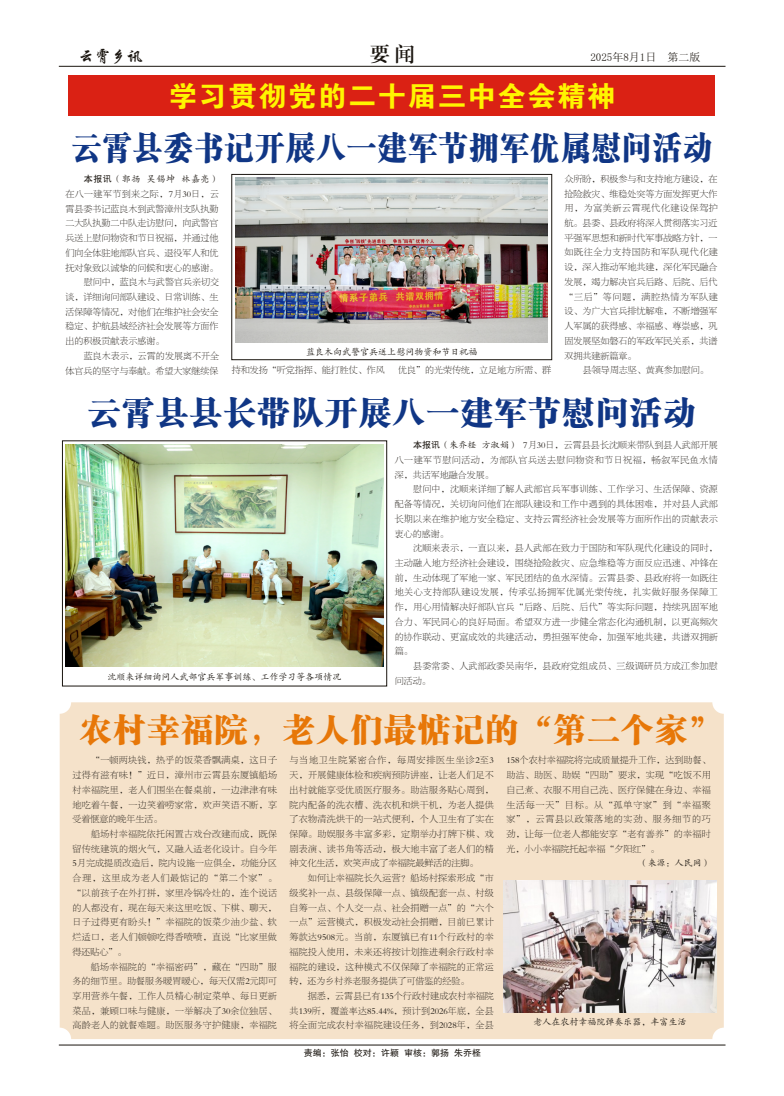
<style>
.page{position:relative;width:784px;height:1096px;background:#fff}
.page>*{position:absolute;margin:0;border:0;box-sizing:border-box;transform-origin:0 0}
.t1{font:32px "FZCSJW GB1 0";letter-spacing:.055em;color:#103685;scale:.9 1}
.t2{font:32px "FZCSJW GB1 0";letter-spacing:.055em;color:#e77708}
.t3{font:32px "FZCSJW GB1 0";letter-spacing:.055em;color:#103685}
.t4{font:28.3px "FZDHTK GBK1 0";letter-spacing:.055em;color:#fff500}
.t5{font:20px "FZXBSK GBK1 0";color:#1a150f}
.t6{font:16px "FZXKJW GB1 0";color:#1a150f}
.t7{font:11px "Sim Sun";color:#1a150f}
.t8{font:9px/14.7px "FZBSK GBK1 0";letter-spacing:.025em;color:#1a150f;text-align:justify}
.t9{font:9px "FZBSK GBK1 0";color:#1a150f}
.t10{font:9px "FZKTK GBK1 0";color:#1a150f}
.t11{font:9px "FZHTK GBK1 0";color:#1a150f}
.s1{font-family:"FZHTK GBK1 0"}
.s2{font-family:"FZKTK GBK1 0"}
.s3{font-family:"FZHTJW GB1 0"}
</style>
<div class="page">
<div style="left:60px;top:702px;width:663px;height:336px;background:#f5e2ca;border-radius:11px"></div>
<div style="left:62px;top:440px;width:325px;height:246px;border:1px solid #1a150f"></div>
<hr style="left:59px;top:1044px;width:666px;height:1px;background:#1a150f">
<hr style="left:59px;top:66px;width:666px;height:1px;background:#1a150f">
<div style="left:68px;top:75px;width:646px;height:41px;background:#da2114"></div>
<img style="left:66px;top:445px;width:317px;height:221px">
<div style="left:231px;top:174px;width:321px;height:186px;border:1px solid #1a150f"></div>
<img style="left:236px;top:178px;width:311px;height:164px">
<img style="left:503px;top:880px;width:213px;height:131px">
<h3 class="t6" style="left:79px;top:48px;width:66px">云霄乡讯</h3>
<h3 class="t5" style="left:370px;top:43px;width:46px">要 闻</h3>
<p class="t7" style="left:590px;top:52px;width:112px">2025年8月1日 第二版</p>
<h2 class="t4" style="left:169px;top:80px;width:448px">学习贯彻党的二十届三中全会精神</h2>
<h1 class="t1" style="left:72px;top:130px;width:712px">云霄县委书记开展八一建军节拥军优属慰问活动</h1>
<p class="t10" style="left:84px;top:174px;width:136px"><span class="s1">本报讯</span>（郭扬 吴锡坤 林嘉亮）</p>
<p class="t8" style="left:65px;top:187px;width:155px">在八一建军节到来之际，7月30日，云</p>
<p class="t9" style="left:65px;top:204px;width:154px">霄县委书记蓝良木到武警漳州支队执勤</p>
<p class="t9" style="left:65px;top:218px;width:154px">二大队执勤二中队走访慰问，向武警官</p>
<p class="t9" style="left:65px;top:233px;width:154px">兵送上慰问物资和节日祝福，并通过他</p>
<p class="t9" style="left:65px;top:248px;width:154px">们向全体驻地部队官兵、退役军人和优</p>
<p class="t9" style="left:65px;top:263px;width:154px">抚对象致以诚挚的问候和衷心的感谢。</p>
<p class="t9" style="left:84px;top:277px;width:136px">慰问中，蓝良木与武警官兵亲切交</p>
<p class="t9" style="left:65px;top:292px;width:154px">谈，详细询问部队建设、日常训练、生</p>
<p class="t9" style="left:65px;top:307px;width:154px">活保障等情况，对他们在维护社会安全</p>
<p class="t9" style="left:65px;top:321px;width:154px">稳定、护航县域经济社会发展等方面作</p>
<p class="t9" style="left:65px;top:336px;width:100px">出的积极贡献表示感谢。</p>
<p class="t9" style="left:84px;top:351px;width:136px">蓝良木表示，云霄的发展离不开全</p>
<p class="t9" style="left:65px;top:366px;width:154px">体官兵的坚守与奉献。希望大家继续保</p>
<p class="t9" style="left:232px;top:365px;width:154px">持和发扬“听党指挥、能打胜仗、作风</p>
<p class="t9" style="left:398px;top:365px;width:154px">优良”的光荣传统，立足地方所需、群</p>
<p class="t8" style="left:564px;top:172px;width:155px">众所盼，积极参与和支持地方建设，在抢险救灾、维稳处突等方面发挥更大作用，为富美新云霄现代化建设保驾护航。县委、县政府将深入贯彻落实习近平强军思想和新时代军事战略方针，一如既往全力支持国防和军队现代化建设，深入推动军地共建，深化军民融合发展，竭力解决官兵后路、后院、后代“三后”等问题，满腔热情为军队建设、为广大官兵排忧解难，不断增强军人军属的获得感、幸福感、尊崇感，巩固发展坚如磐石的军政军民关系，共谱双拥共建新篇章。</p>
<p class="t9" style="left:582px;top:365px;width:127px">县领导周志坚、黄真参加慰问。</p>
<p class="t10" style="left:306px;top:347px;width:172px">蓝良木向武警官兵送上慰问物资和节日祝福</p>
<h1 class="t3" style="left:88px;top:394px;width:609px">云霄县县长带队开展八一建军节慰问活动</h1>
<p class="t8" style="left:394px;top:438px;width:325px;text-indent:18px"><span class="s1">本报讯</span><span class="s2">（朱乔柽方淑娟）</span> 7月30日，云霄县县长沈顺来带队到县人武部开展八一建军节慰问活动，为部队官兵送去慰问物资和节日祝福，畅叙军民鱼水情深，共话军地融合发展。</p>
<p class="t8" style="left:394px;top:482px;width:325px;text-indent:18px">慰问中，沈顺来详细了解人武部官兵军事训练、工作学习、生活保障、资源配备等情况，关切询问他们在部队建设和工作中遇到的具体困难，并对县人武部长期以来在维护地方安全稳定、支持云霄经济社会发展等方面所作出的贡献表示衷心的感谢。</p>
<p class="t8" style="left:394px;top:541px;width:325px;text-indent:18px">沈顺来表示，一直以来，县人武部在致力于国防和军队现代化建设的同时，主动融入地方经济社会建设，围绕抢险救灾、应急维稳等方面反应迅速、冲锋在前，生动体现了军地一家、军民团结的鱼水深情。云霄县委、县政府将一如既往地关心支持部队建设发展，传承弘扬拥军优属光荣传统，扎实做好服务保障工作，用心用情解决好部队官兵“后路、后院、后代”等实际问题，持续巩固军地合力、军民同心的良好局面。希望双方进一步健全常态化沟通机制，以更高频次的协作联动、更富成效的共建活动，勇担强军使命，加强军地共建，共谱双拥新篇。</p>
<p class="t8" style="left:394px;top:658px;width:325px;text-indent:18px">县委常委、人武部政委吴南华，县政府党组成员、三级调研员方成江参加慰问活动。</p>
<p class="t10" style="left:107px;top:671px;width:236px">沈顺来详细询问人武部官兵军事训练、工作学习等各项情况</p>
<h1 class="t2" style="left:80px;top:711px;width:642px">农村幸福院，老人们最惦记的“第二个家”</h1>
<p class="t8" style="left:73px;top:753px;width:206px;text-indent:18px">“一顿两块钱，热乎的饭菜香飘满桌，这日子过得有滋有味！”近日，漳州市云霄县东厦镇船场村幸福院里，老人们围坐在餐桌前，一边津津有味地吃着午餐，一边笑着唠家常，欢声笑语不断，享受着惬意的晚年生活。</p>
<p class="t8" style="left:72px;top:826px;width:206px;text-indent:18px">船场村幸福院依托闲置古戏台改建而成，既保留传统建筑的烟火气，又融入适老化设计。自今年5月完成提质改造后，院内设施一应俱全，功能分区合理，这里成为老人们最惦记的“第二个家”。“以前孩子在外打拼，家里冷锅冷灶的，连个说话的人都没有，现在每天来这里吃饭、下棋、聊天，日子过得更有盼头！”幸福院的饭菜少油少盐、软烂适口，老人们顿顿吃得香喷喷，直说“比家里做得还贴心”。</p>
<p class="t8" style="left:72px;top:959px;width:206px;text-indent:18px">船场幸福院的“幸福密码”，藏在“四助”服务的细节里。助餐服务暖胃暖心，每天仅需2元即可享用营养午餐，工作人员精心制定菜单、每日更新菜品，兼顾口味与健康，一举解决了30余位独居、高龄老人的就餐难题。助医服务守护健康，幸福院</p>
<p class="t8" style="left:289px;top:753px;width:206px">与当地卫生院紧密合作，每周安排医生坐诊2至3天，开展健康体检和疾病预防讲座，让老人们足不出村就能享受优质医疗服务。助洁服务贴心周到，院内配备的洗衣槽、洗衣机和烘干机，为老人提供了衣物清洗烘干的一站式便利，个人卫生有了实在保障。助娱服务丰富多彩，定期举办打牌下棋、戏剧表演、读书角等活动，极大地丰富了老人们的精神文化生活，欢笑声成了幸福院最鲜活的注脚。</p>
<p class="t8" style="left:289px;top:870px;width:206px;text-indent:18px">如何让幸福院长久运营？船场村探索形成“市级奖补一点、县级保障一点、镇级配套一点、村级自筹一点、个人交一点、社会捐赠一点”的“六个一点”运营模式，积极发动社会捐赠，目前已累计筹款达9508元。当前，东厦镇已有11个行政村的幸福院投入使用，未来还将按计划推进剩余行政村幸福院的建设，这种模式不仅保障了幸福院的正常运转，还为乡村养老服务提供了可借鉴的经验。</p>
<p class="t8" style="left:289px;top:988px;width:206px;text-indent:18px">据悉，云霄县已有135个行政村建成农村幸福院共139所，覆盖率达85.44%，预计到2026年底，全县将全面完成农村幸福院建设任务，到2028年，全县</p>
<p class="t8" style="left:506px;top:753px;width:206px">158个农村幸福院将完成质量提升工作，达到助餐、助洁、助医、助娱“四助”要求，实现“吃饭不用自己煮、衣服不用自己洗、医疗保健在身边、幸福生活每一天”目标。从“孤单守家”到“幸福聚家”，云霄县以政策落地的实劲、服务细节的巧劲，让每一位老人都能安享“老有善养”的幸福时光，小小幸福院托起幸福“夕阳红”。</p>
<p class="t10" style="left:638px;top:858px;width:73px">（来源：人民网）</p>
<p class="t10" style="left:533px;top:1016px;width:154px">老人在农村幸福院弹奏乐器，丰富生活</p>
<p class="t11" style="left:304px;top:1047px;width:178px">责编：张怡 校对：许颖 <span class="s3">审核：郭扬</span> 朱乔柽</p>
</div>
